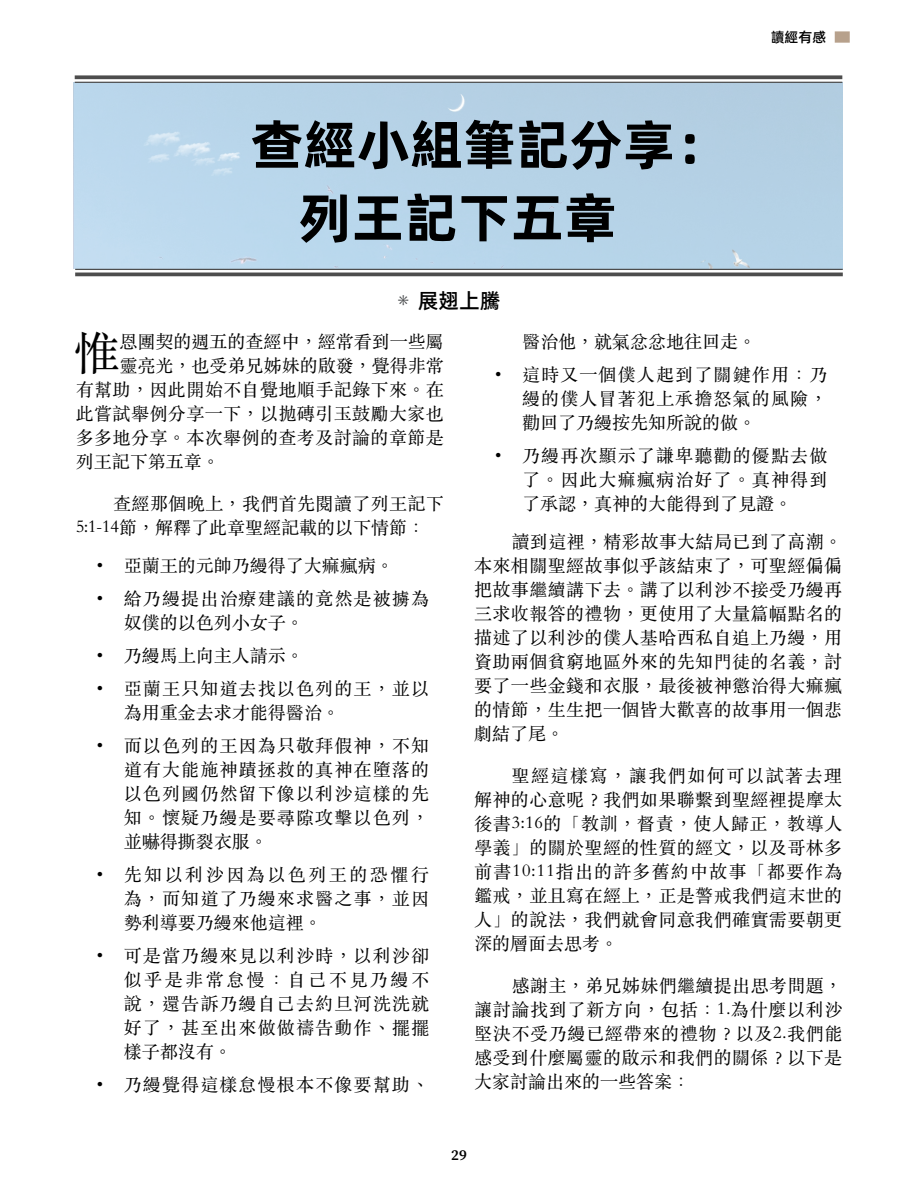
<style>
.page{position:relative;width:918px;height:1188px;background:#fff}
.page>*{position:absolute;margin:0;border:0;box-sizing:border-box;transform-origin:0 0}
.t1{font:700 54px/73.1px "Alibaba Pu Hui Ti";color:#000}
.t2{font:46.05px "ST Songti TC Regular";color:#000}
.t3{font:500 21px "Alibaba Pu Hui Ti";color:#000}
.t4{font:18px/24px "ST Songti TC Regular";letter-spacing:.025em;color:#000;text-align:justify}
.t5{font:18px "ST Songti TC Regular";color:#000}
.t6{font:18px/24px "ST Songti TC Regular";letter-spacing:.065em;color:#000}
.t7{font:600 15px "Source Serif Pro";color:#000}
.t8{font:500 14.1px "Alibaba Pu Hui Ti";color:#000}
</style>
<div class="page">
<hr style="left:75px;top:269px;width:768px;height:1px;background:#4d4d4d">
<hr style="left:75px;top:273px;width:768px;height:3px;background:#4d4d4d">
<svg style="left:75px;top:75px;width:767px;height:4px;background:#5f5f5f"></svg>
<hr style="left:75px;top:82px;width:767px;height:1px;background:#4d4d4d">
<div style="left:835px;top:31px;width:15px;height:12px;background:#b7a18c"></div>
<h1 class="t1" style="left:298px;top:105px;width:432px;text-indent:-48px">查經小組筆記分享：列王記下五章</h1>
<p class="t3" style="left:418px;top:285px;width:84px">展翅上騰</p>
<p class="t8" style="left:771px;top:26px;width:57px">讀經有感</p>
<h2 class="t2" style="left:73px;top:324px;width:48px">惟</h2>
<p class="t5" style="left:119px;top:331px;width:326px">恩團契的週五的查經中，經常看到一些屬</p>
<p class="t5" style="left:119px;top:355px;width:326px">靈亮光，也受弟兄姊妹的啟發，覺得非常</p>
<p class="t4" style="left:76px;top:377px;width:370px">有幫助，因此開始不自覺地順手記錄下來。在</p>
<p class="t4" style="left:76px;top:401px;width:370px">此嘗試舉例分享一下，以拋磚引玉鼓勵大家也</p>
<p class="t4" style="left:76px;top:425px;width:370px">多多地分享。本次舉例的查考及討論的章節是</p>
<p class="t5" style="left:76px;top:451px;width:145px">列王記下第五章。</p>
<p class="t4" style="left:76px;top:491px;width:370px;text-indent:37px">查經那個晚上，我們首先閱讀了列王記下<br>5:1-14節，解釋了此章聖經記載的以下情節：</p>
<p class="t5" style="left:97px;top:554px;width:298px">• 亞蘭王的元帥乃縵得了大痲瘋病。</p>
<p class="t6" style="left:124px;top:586px;width:307px;text-indent:-27px">• 給乃縵提出治療建議的竟然是被擄為奴僕的以色列小女子。</p>
<p class="t5" style="left:97px;top:644px;width:208px">• 乃縵馬上向主人請示。</p>
<p class="t6" style="left:124px;top:676px;width:307px;text-indent:-27px">• 亞蘭王只知道去找以色列的王，並以為用重金去求才能得醫治。</p>
<p class="t4" style="left:124px;top:733px;width:307px;text-indent:-27px">• 而以色列的王因為只敬拜假神，不知道有大能施神蹟拯救的真神在墮落的以色列國仍然留下像以利沙這樣的先知。懷疑乃縵是要尋隙攻擊以色列，並嚇得撕裂衣服。</p>
<p class="t4" style="left:124px;top:862px;width:307px;text-indent:-27px">• 先知以利沙因為以色列王的恐懼行為，而知道了乃縵來求醫之事，並因勢利導要乃縵來他這裡。</p>
<p class="t4" style="left:124px;top:943px;width:307px;text-indent:-27px">• 可是當乃縵來見以利沙時，以利沙卻似乎是非常怠慢：自己不見乃縵不說，還告訴乃縵自己去約旦河洗洗就好了，甚至出來做做禱告動作、擺擺樣子都沒有。</p>
<p class="t6" style="left:97px;top:1072px;width:334px">• 乃縵覺得這樣怠慢根本不像要幫助、</p>
<p class="t5" style="left:522px;top:331px;width:235px">醫治他，就氣忿忿地往回走。</p>
<p class="t4" style="left:522px;top:362px;width:307px;text-indent:-27px">• 這時又一個僕人起到了關鍵作用：乃縵的僕人冒著犯上承擔怒氣的風險，勸回了乃縵按先知所說的做。</p>
<p class="t4" style="left:522px;top:443px;width:307px;text-indent:-27px">• 乃縵再次顯示了謙卑聽勸的優點去做了。因此大痲瘋病治好了。真神得到了承認，真神的大能得到了見證。</p>
<p class="t4" style="left:474px;top:529px;width:370px;text-indent:37px">讀到這裡，精彩故事大結局已到了高潮。本來相關聖經故事似乎該結束了，可聖經偏偏把故事繼續講下去。講了以利沙不接受乃縵再三求收報答的禮物，更使用了大量篇幅點名的描述了以利沙的僕人基哈西私自追上乃縵，用資助兩個貧窮地區外來的先知門徒的名義，討要了一些金錢和衣服，最後被神懲治得大痲瘋的情節，生生把一個皆大歡喜的故事用一個悲劇結了尾。</p>
<p class="t4" style="left:474px;top:762px;width:370px;text-indent:37px">聖經這樣寫，讓我們如何可以試著去理解神的心意呢？我們如果聯繫到聖經裡提摩太後書3:16的「教訓，督責，使人歸正，教導人學義」的關於聖經的性質的經文，以及哥林多前書10:11指出的許多舊約中故事「都要作為鑑戒，並且寫在經上，正是警戒我們這末世的人」的說法，我們就會同意我們確實需要朝更深的層面去思考。</p>
<p class="t4" style="left:474px;top:972px;width:370px;text-indent:37px">感謝主，弟兄姊妹們繼續提出思考問題，讓討論找到了新方向，包括：1.為什麼以利沙堅決不受乃縵已經帶來的禮物？以及2.我們能感受到什麼屬靈的啟示和我們的關係？以下是大家討論出來的一些答案：</p>
<p class="t7" style="left:451px;top:1145px;width:17px">29</p>
</div>
